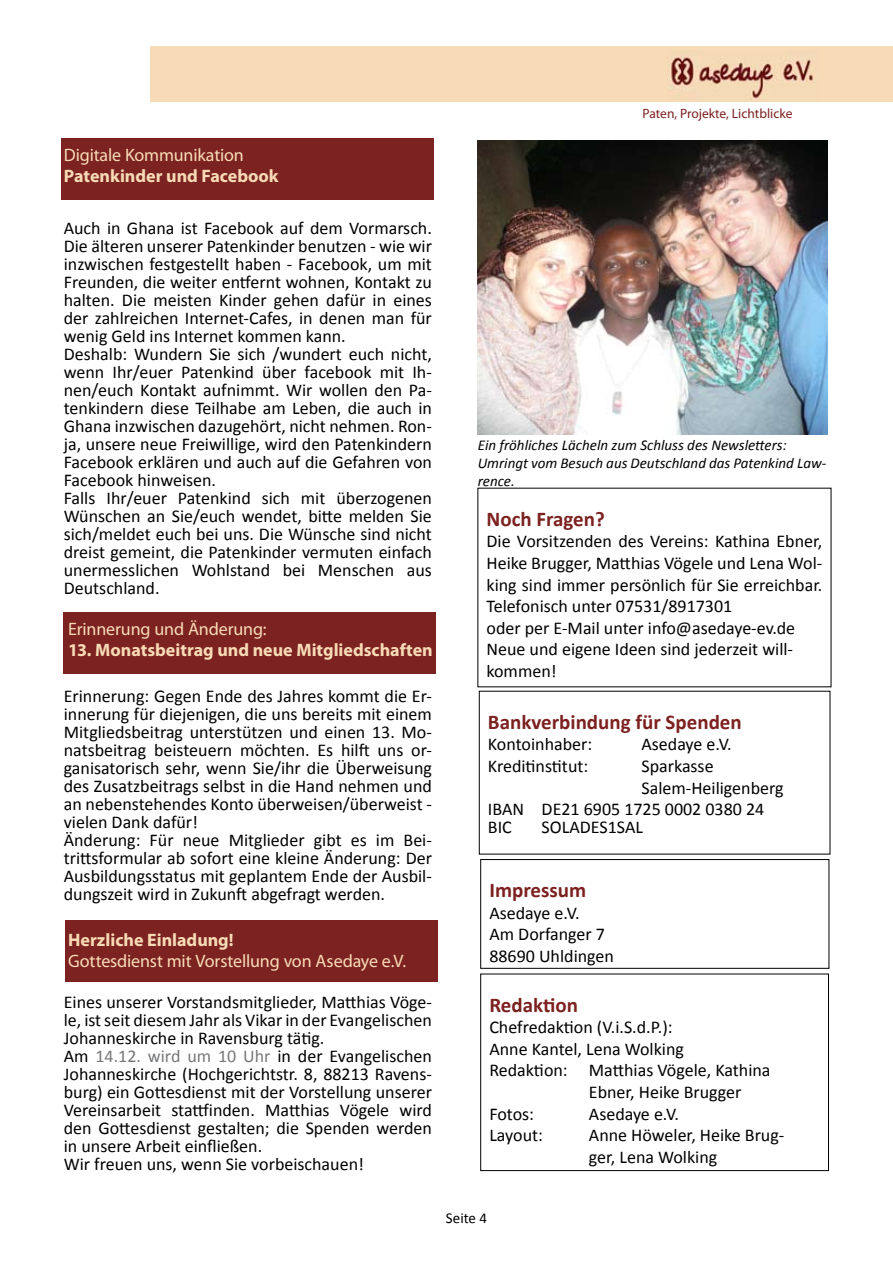
<style>
.page{position:relative;width:893px;height:1263px;background:#fff}
.page>*{position:absolute;margin:0;border:0;box-sizing:border-box;transform-origin:0 0}
.t1{font:700 21px "Calibri";color:#7c2120}
.t2{font:18px/18px "Calibri";color:#000}
.t3{font:18px "Myriad Pro";letter-spacing:-.005em;color:#f7dbb6}
.t4{font:700 18px "Myriad Pro";color:#f7dbb6}
.t5{font:italic 15px/18px "Calibri";color:#000}
.t6{font:15px "Calibri";color:#000}
.t7{font:13.5px "Myriad Pro";color:#7c2120}
.s1{color:#767779}
</style>
<div class="page">
<div style="left:480px;top:859px;width:349px;height:109px;border:1px solid #000"></div>
<div style="left:480px;top:974px;width:349px;height:197px;border:1px solid #000"></div>
<div style="left:151px;top:46px;width:742px;height:56px;background:#f7dbb6"></div>
<img style="left:667px;top:56px;width:146px;height:44px">
<div style="left:61px;top:139px;width:373px;height:61px;background:#7c2221"></div>
<div style="left:65px;top:920px;width:373px;height:61px;background:#7c2221"></div>
<div style="left:63px;top:612px;width:372px;height:61px;background:#7c2221"></div>
<img style="left:478px;top:140px;width:350px;height:294px">
<p class="t3" style="left:64px;top:143px;width:182px">Digitale Kommunikation</p>
<p class="t4" style="left:64px;top:164px;width:216px">Patenkinder und Facebook</p>
<p class="t2" style="left:64px;top:218px;width:370px">Auch in Ghana ist Facebook auf dem Vormarsch.<br>Die älteren unserer Patenkinder benutzen - wie wir inzwischen festgestellt haben - Facebook, um mit Freunden, die weiter entfernt wohnen, Kontakt zu halten. Die meisten Kinder gehen dafür in eines der zahlreichen Internet-Cafes, in denen man für wenig Geld ins Internet kommen kann.<br>Deshalb: Wundern Sie sich /wundert euch nicht, wenn Ihr/euer Patenkind über facebook mit Ih&shy;nen/euch Kontakt aufnimmt. Wir wollen den Pa&shy;tenkindern diese Teilhabe am Leben, die auch in Ghana inzwischen dazugehört, nicht nehmen. Ron&shy;ja, unsere neue Freiwillige, wird den Patenkindern Facebook erklären und auch auf die Gefahren von Facebook hinweisen.<br>Falls Ihr/euer Patenkind sich mit überzogenen Wünschen an Sie/euch wendet, bitte melden Sie sich/meldet euch bei uns. Die Wünsche sind nicht dreist gemeint, die Patenkinder vermuten einfach unermesslichen Wohlstand bei Menschen aus Deutschland.</p>
<p class="t3" style="left:68px;top:618px;width:200px">Erinnerung und Änderung:</p>
<p class="t4" style="left:68px;top:638px;width:366px">13. Monatsbeitrag und neue Mitgliedschaften</p>
<p class="t3" style="left:65px;top:630px;width:196px">Erinnerung und Änderung</p>
<p class="t2" style="left:64px;top:686px;width:370px">Erinnerung: Gegen Ende des Jahres kommt die Er&shy;innerung für diejenigen, die uns bereits mit einem Mitgliedsbeitrag unterstützen und einen 13. Mo&shy;natsbeitrag beisteuern möchten. Es hilft uns or&shy;ganisatorisch sehr, wenn Sie/ihr die Überweisung des Zusatzbeitrags selbst in die Hand nehmen und an nebenstehendes Konto überweisen/überweist - vielen Dank dafür!<br>Änderung: Für neue Mitglieder gibt es im Bei&shy;trittsformular ab sofort eine kleine Änderung: Der Ausbildungsstatus mit geplantem Ende der Ausbil&shy;dungszeit wird in Zukunft abgefragt werden.</p>
<p class="t4" style="left:68px;top:928px;width:167px">Herzliche Einladung!</p>
<p class="t3" style="left:68px;top:950px;width:339px">Gottesdienst mit Vorstellung von Asedaye e.V.</p>
<p class="t2" style="left:64px;top:992px;width:370px">Eines unserer Vorstandsmitglieder, Matthias Vöge&shy;le, ist seit diesem Jahr als Vikar in der Evangelischen Johanneskirche in Ravensburg tätig.<br>Am <span class="s1">14.12. wird um 10 Uhr</span> in der Evangelischen Johanneskirche (Hochgerichtstr. 8, 88213 Ravens&shy;burg) ein Gottesdienst mit der Vorstellung unserer Vereinsarbeit stattfinden. Matthias Vögele wird den Gottesdienst gestalten; die Spenden werden in unsere Arbeit einfließen.<br>Wir freuen uns, wenn Sie vorbeischauen!</p>
<p class="t7" style="left:643px;top:105px;width:151px">Paten, Projekte, Lichtblicke</p>
<p class="t5" style="left:478px;top:435px;width:350px">Ein fröhliches Lächeln zum Schluss des Newsletters:<br>Umringt vom Besuch aus Deutschland das Patenkind Law&shy;rence.</p>
<p class="t1" style="left:487px;top:506px;width:120px">Noch Fragen?</p>
<p class="t2" style="left:487px;top:530px;width:337px;line-height:21.6px">Die Vorsitzenden des Vereins: Kathina Ebner, Heike Brugger, Matthias Vögele und Lena Wol&shy;king sind immer persönlich für Sie erreichbar.<br>Telefonisch unter 07531/8917301<br>oder per E-Mail unter info@asedaye-ev.de Neue und eigene Ideen sind jederzeit will&shy;kommen!</p>
<p class="t1" style="left:488px;top:709px;width:255px">Bankverbindung für Spenden</p>
<p class="t2" style="left:488px;top:734px;width:106px">Kontoinhaber:</p>
<p class="t2" style="left:641px;top:734px;width:92px">Asedaye e.V.</p>
<p class="t2" style="left:488px;top:756px;width:102px">Kreditinstitut:</p>
<p class="t2" style="left:641px;top:756px;width:74px">Sparkasse</p>
<p class="t2" style="left:641px;top:778px;width:144px">Salem-Heiligenberg</p>
<p class="t2" style="left:488px;top:799px;width:278px">IBAN DE21 6905 1725 0002 0380 24</p>
<p class="t2" style="left:488px;top:817px;width:25px">BIC</p>
<p class="t2" style="left:542px;top:817px;width:103px">SOLADES1SAL</p>
<p class="t1" style="left:489px;top:877px;width:98px">Impressum</p>
<p class="t2" style="left:489px;top:901px;width:126px;line-height:21.6px">Asedaye e.V.<br>Am Dorfanger 7<br>88690 Uhldingen</p>
<p class="t1" style="left:489px;top:991px;width:90px">Redaktion</p>
<p class="t2" style="left:489px;top:1017px;width:185px">Chefredaktion (V.i.S.d.P.):</p>
<p class="t2" style="left:489px;top:1039px;width:196px">Anne Kantel, Lena Wolking</p>
<p class="t2" style="left:489px;top:1060px;width:283px">Redaktion: Matthias Vögele, Kathina</p>
<p class="t2" style="left:589px;top:1082px;width:154px">Ebner, Heike Brugger</p>
<p class="t2" style="left:489px;top:1104px;width:46px">Fotos:</p>
<p class="t2" style="left:589px;top:1104px;width:92px">Asedaye e.V.</p>
<p class="t2" style="left:489px;top:1125px;width:55px">Layout:</p>
<p class="t2" style="left:589px;top:1123px;width:197px;line-height:21.6px">Anne Höweler, Heike Brug&shy;ger, Lena Wolking</p>
<p class="t6" style="left:446px;top:1208px;width:43px">Seite 4</p>
</div>
